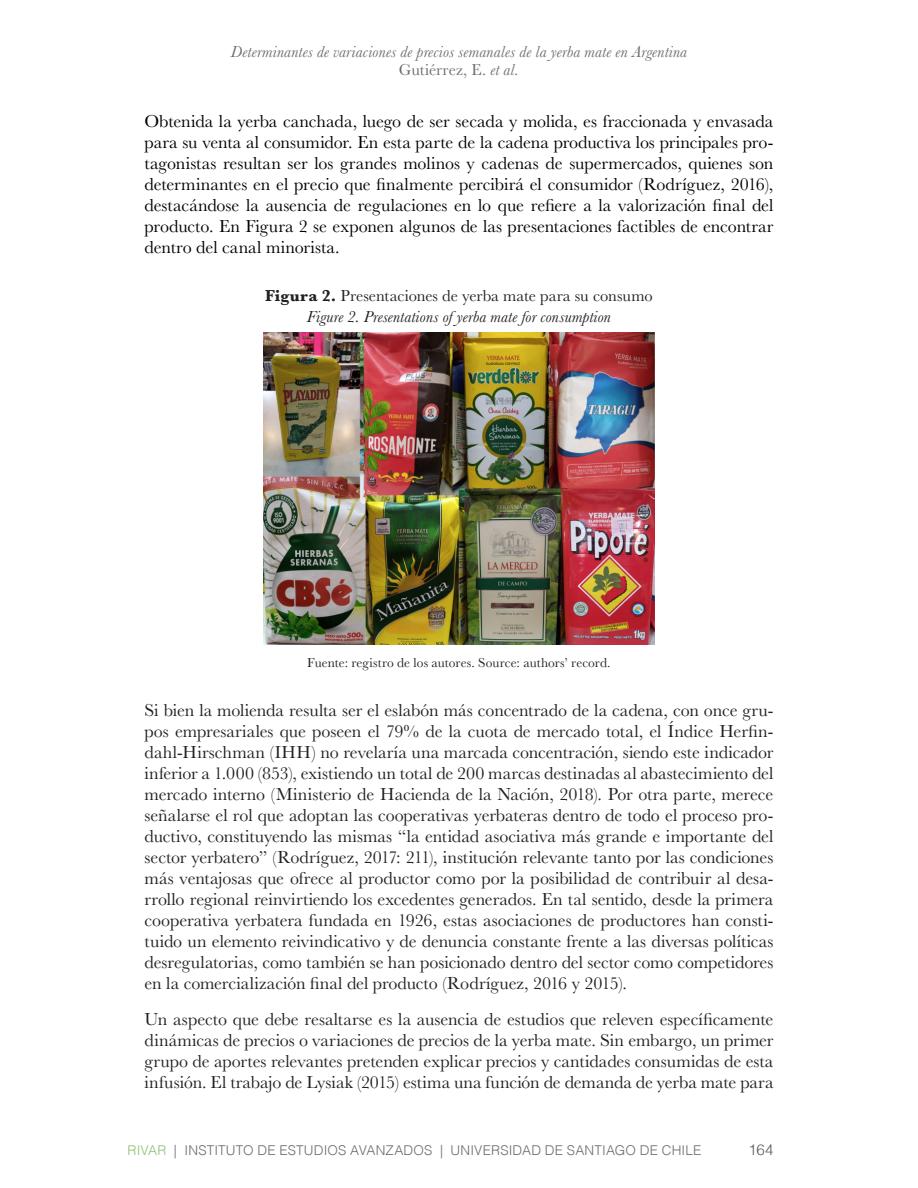
<style>
.page{position:relative;width:918px;height:1188px;background:#fff}
.page>*{position:absolute;margin:0;border:0;box-sizing:border-box;transform-origin:0 0}
.t1{font:18px/21px "Baskerville";color:#231f20;text-align:justify}
.t2{font:18px/21px "Baskerville";color:#000;text-align:justify}
.t3{font:italic 16.5px/21px "Baskerville";letter-spacing:.01em;color:#231f20;text-align:center}
.t4{font:italic 16.5px/17.5px "Baskerville";letter-spacing:.015em;color:#6c6d70;text-align:center}
.t5{font:300 15px "Helvetica";color:#57585a}
.t6{font:300 13.5px "Helvetica";letter-spacing:.01em;color:#6c6d70}
.t7{font:13.5px "Baskerville";letter-spacing:.01em;color:#231f20}
.s1{font-style:normal}
.s2{font-weight:700;font-style:normal}
.s3{color:#8fc175}
</style>
<div class="page">
<img style="left:264px;top:332px;width:390px;height:312px">
<p class="t4" style="left:231px;top:43px;width:458px">Determinantes de variaciones de precios semanales de la yerba mate en Argentina<br><span class="s1">Gutiérrez, E.</span> et al.</p>
<p class="t2" style="left:145px;top:111px;width:630px">Obtenida la yerba canchada, luego de ser secada y molida, es fraccionada y envasada para su venta al consumidor. En esta parte de la cadena productiva los principales pro&shy;tagonistas resultan ser los grandes molinos y cadenas de supermercados, quienes son determinantes en el precio que finalmente percibirá el consumidor (Rodríguez, 2016), destacándose la ausencia de regulaciones en lo que refiere a la valorización final del producto. En Figura 2 se exponen algunos de las presentaciones factibles de encontrar dentro del canal minorista.</p>
<p class="t3" style="left:265px;top:286px;width:389px"><span class="s2">Figura 2.</span> <span class="s1">Presentaciones de yerba mate para su consumo<br></span>Figure 2. Presentations of yerba mate for consumption</p>
<p class="t7" style="left:307px;top:654px;width:305px">Fuente: registro de los autores. Source: authors’ record.</p>
<p class="t1" style="left:145px;top:700px;width:630px">Si bien la molienda resulta ser el eslabón más concentrado de la cadena, con once gru&shy;pos empresariales que poseen el 79% de la cuota de mercado total, el Índice Herfin&shy;dahl-Hirschman (IHH) no revelaría una marcada concentración, siendo este indicador inferior a 1.000 (853), existiendo un total de 200 marcas destinadas al abastecimiento del mercado interno (Ministerio de Hacienda de la Nación, 2018). Por otra parte, merece señalarse el rol que adoptan las cooperativas yerbateras dentro de todo el proceso pro&shy;ductivo, constituyendo las mismas “la entidad asociativa más grande e importante del sector yerbatero” (Rodríguez, 2017: 211), institución relevante tanto por las condiciones más ventajosas que ofrece al productor como por la posibilidad de contribuir al desa&shy;rrollo regional reinvirtiendo los excedentes generados. En tal sentido, desde la primera cooperativa yerbatera fundada en 1926, estas asociaciones de productores han consti&shy;tuido un elemento reivindicativo y de denuncia constante frente a las diversas políticas desregulatorias, como también se han posicionado dentro del sector como competidores en la comercialización final del producto (Rodríguez, 2016 y 2015).</p>
<p class="t1" style="left:145px;top:1009px;width:630px">Un aspecto que debe resaltarse es la ausencia de estudios que releven específicamente dinámicas de precios o variaciones de precios de la yerba mate. Sin embargo, un primer grupo de aportes relevantes pretenden explicar precios y cantidades consumidas de esta infusión. El trabajo de Lysiak (2015) estima una función de demanda de yerba mate para</p>
<p class="t6" style="left:128px;top:1138px;width:575px"><span class="s3">RIVAR</span> | INSTITUTO DE ESTUDIOS AVANZADOS | UNIVERSIDAD DE SANTIAGO DE CHILE</p>
<p class="t5" style="left:749px;top:1137px;width:26px">164</p>
</div>
